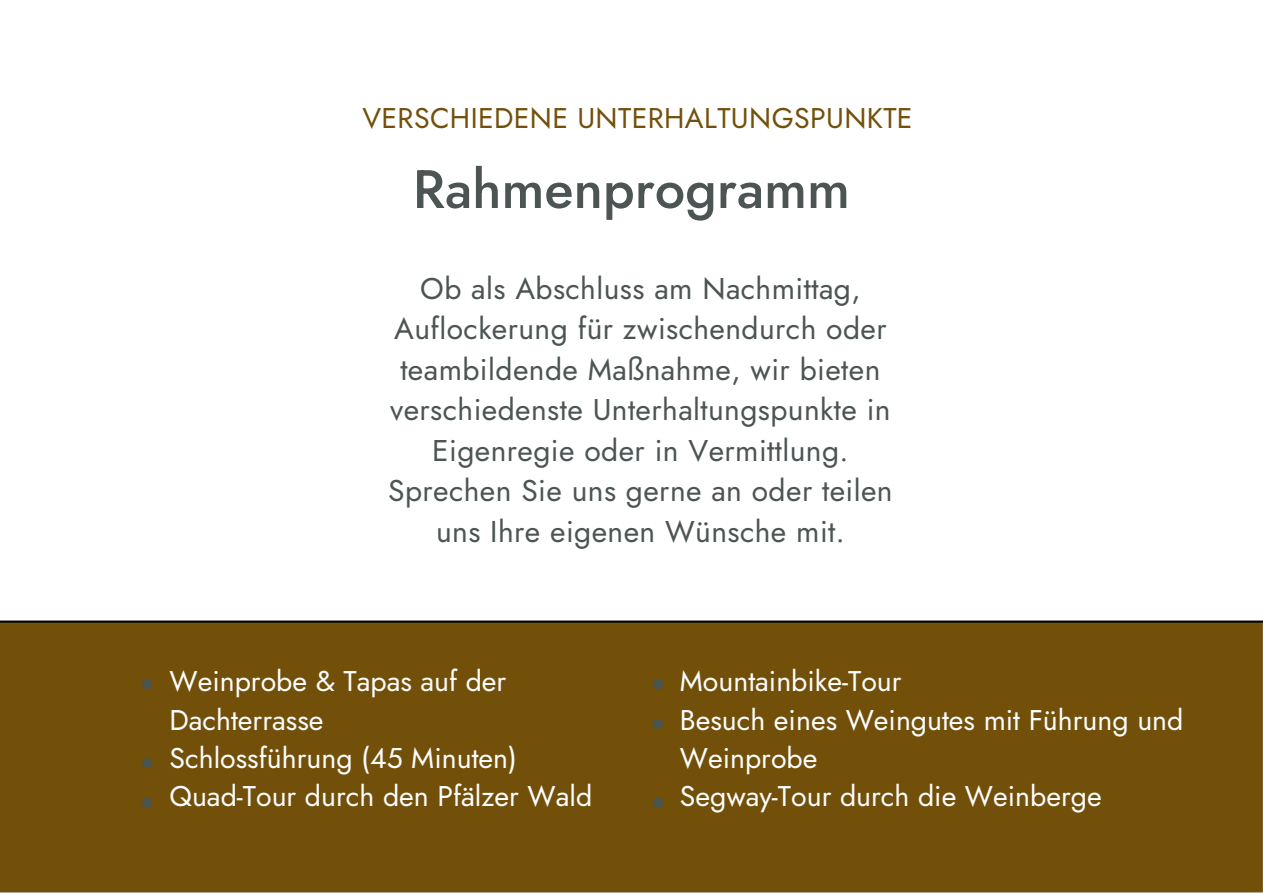
<style>
.page{position:relative;width:1263px;height:894px;background:#fff}
.page>*{position:absolute;margin:0;border:0;box-sizing:border-box;transform-origin:0 0}
.t1{font:500 54px "Jost";color:#4c5554}
.t2{font:30px/40.5px "Jost";letter-spacing:.015em;color:#4c5554;text-align:center}
.t3{font:28.5px/38.2px "Jost";color:#fcfdfd}
.t4{font:28.5px "Jost";letter-spacing:.015em;color:#73500b}
</style>
<div class="page">
<div style="left:0;top:620px;width:1263px;height:273px;background:#73500a"></div>
<p class="t4" style="left:362px;top:98px;width:552px">VERSCHIEDENE UNTERHALTUNGSPUNKTE</p>
<h1 class="t1" style="left:413px;top:150px;width:439px">Rahmenprogramm</h1>
<p class="t2" style="left:388px;top:268px;width:506px">Ob als Abschluss am Nachmittag, Auflockerung für zwischendurch oder teambildende Maßnahme, wir bieten verschiedenste Unterhaltungspunkte in Eigenregie oder in Vermittlung.<br>Sprechen Sie uns gerne an oder teilen uns Ihre eigenen Wünsche mit.</p>
<p class="t3" style="left:170px;top:662px;width:338px">Weinprobe &amp; Tapas auf der<br>Dachterrasse</p>
<p class="t3" style="left:170px;top:738px;width:424px">Schlossführung (45 Minuten)<br>Quad-Tour durch den Pfälzer Wald</p>
<p class="t3" style="left:680px;top:662px;width:223px">Mountainbike-Tour</p>
<p class="t3" style="left:680px;top:700px;width:505px">Besuch eines Weingutes mit Führung und<br>Weinprobe</p>
<p class="t3" style="left:680px;top:776px;width:423px">Segway-Tour durch die Weinberge</p>
</div>
